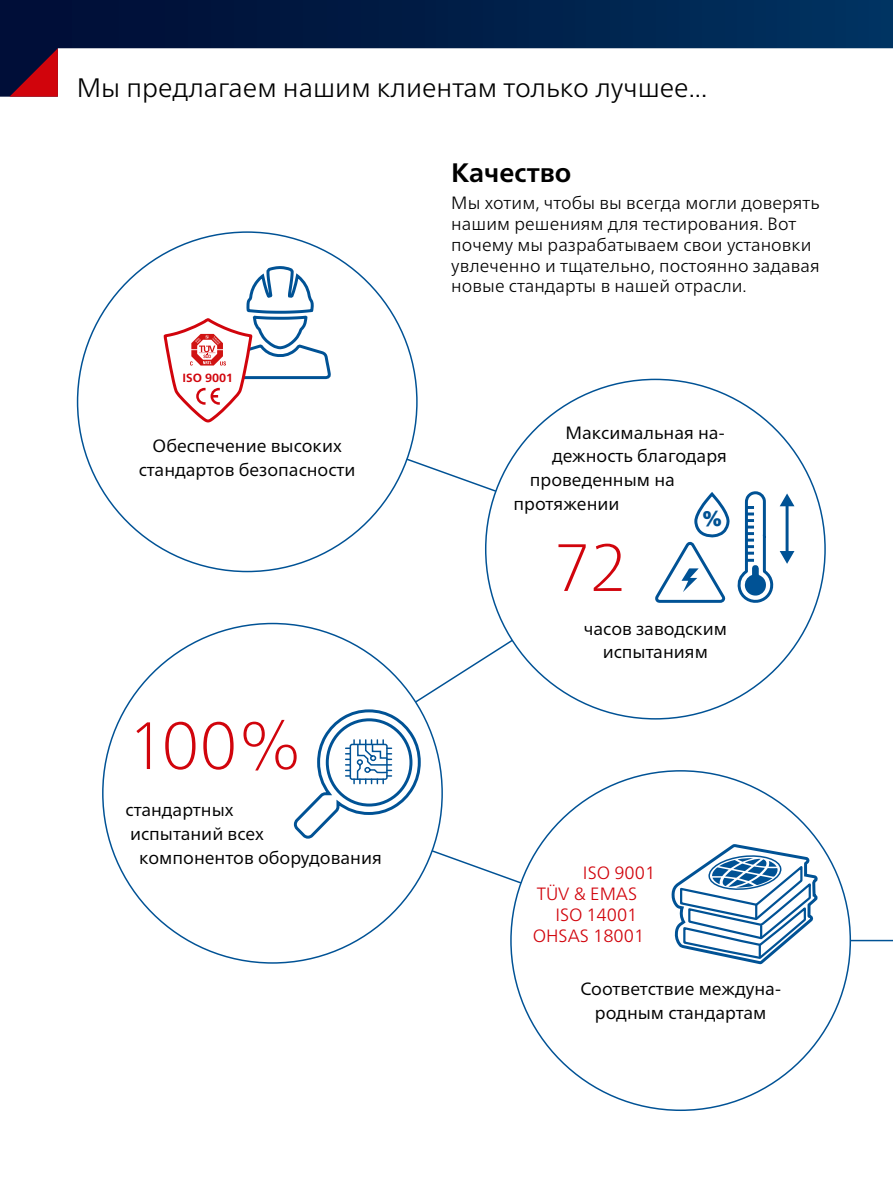
<style>
.page{position:relative;width:893px;height:1191px;background:#fff}
.page>*{position:absolute;margin:0;border:0;box-sizing:border-box;transform-origin:0 0}
.t1{font:100 66.75px "Frutiger Neue LTW1 G";color:#d1040c}
.t2{font:300 26.7px "Frutiger Neue LTW1 G";color:#000}
.t3{font:700 26.7px "Frutiger Neue LTW1 G";color:#000}
.t4{font:20.85px "Frutiger Neue LTW1 G X Black";color:#005293}
.t5{font:17.85px/23.7px "Frutiger Neue LTW1 G";color:#000;text-align:center}
.t6{font:300 17.85px/20.9px "Frutiger Neue LTW1 G";letter-spacing:.005em;color:#000}
.t7{font:300 17.85px/21px "Frutiger Neue LTW1 G";color:#d1040c}
.t8{font:700 11.85px "Frutiger Neue LTW1 G";color:#d1040c}
</style>
<div class="page">
<svg style="left:270px;top:550px;width:387px;height:241px"></svg>
<svg style="left:355px;top:791px;width:245px;height:151px"></svg>
<svg style="left:330px;top:400px;width:243px;height:150px"></svg>
<div style="left:78px;top:232px;width:339px;height:339px;background:#fff;border-radius:50%"></div>
<hr style="left:825px;top:939px;width:68px;height:2px;background:#005295">
<div style="left:511px;top:771px;width:339px;height:339px;background:#fff;border-radius:50%"></div>
<div style="left:103px;top:623px;width:339px;height:340px;background:#fff;border-radius:50%"></div>
<div style="left:486px;top:379px;width:339px;height:340px;background:#fff;border-radius:50%"></div>
<svg style="left:0;top:0;width:893px;height:97px"></svg>
<svg style="left:10px;top:48px;width:48px;height:49px;background:#680922"></svg>
<svg style="left:672px;top:844px;width:146px;height:120px"></svg>
<svg style="left:655px;top:491px;width:139px;height:112px"></svg>
<svg style="left:164px;top:266px;width:167px;height:156px"></svg>
<svg style="left:294px;top:709px;width:127px;height:129px"></svg>
<p class="t2" style="left:77px;top:71px;width:632px">Мы предлагаем нашим клиентам только лучшее...</p>
<p class="t8" style="left:183px;top:371px;width:52px">ISO 9001</p>
<p class="t5" style="left:139px;top:433px;width:218px">Обеспечение высоких стандартов безопасности</p>
<p class="t1" style="left:127px;top:697px;width:177px">100%</p>
<p class="t5" style="left:126px;top:798px;width:110px">стандартных</p>
<p class="t5" style="left:130px;top:822px;width:135px">испытаний всех</p>
<p class="t5" style="left:139px;top:845px;width:244px">компонентов оборудования</p>
<p class="t3" style="left:451px;top:157px;width:122px">Качество</p>
<p class="t6" style="left:451px;top:192px;width:370px">Мы хотим, чтобы вы всегда могли доверять нашим решениям для тестирования. Вот почему мы разрабатываем свои установки увлеченно и тщательно, постоянно задавая новые стандарты в нашей отрасли.</p>
<p class="t5" style="left:565px;top:420px;width:161px">Максимальная на-</p>
<p class="t5" style="left:552px;top:444px;width:177px">дежность благодаря</p>
<p class="t5" style="left:530px;top:468px;width:147px">проведенным на</p>
<p class="t5" style="left:513px;top:491px;width:108px">протяжении</p>
<p class="t4" style="left:702px;top:502px;width:22px">%</p>
<p class="t1" style="left:554px;top:519px;width:75px">72</p>
<p class="t5" style="left:584px;top:616px;width:145px">часов заводским испытаниям</p>
<p class="t7" style="left:583px;top:862px;width:74px">ISO 9001</p>
<p class="t7" style="left:533px;top:904px;width:113px;text-indent:23px">ISO 14001<br>OHSAS 18001</p>
<p class="t7" style="left:537px;top:883px;width:102px">TÜV &amp; EMAS</p>
<p class="t5" style="left:580px;top:977px;width:202px">Соответствие междуна&shy;родным стандартам</p>
</div>
